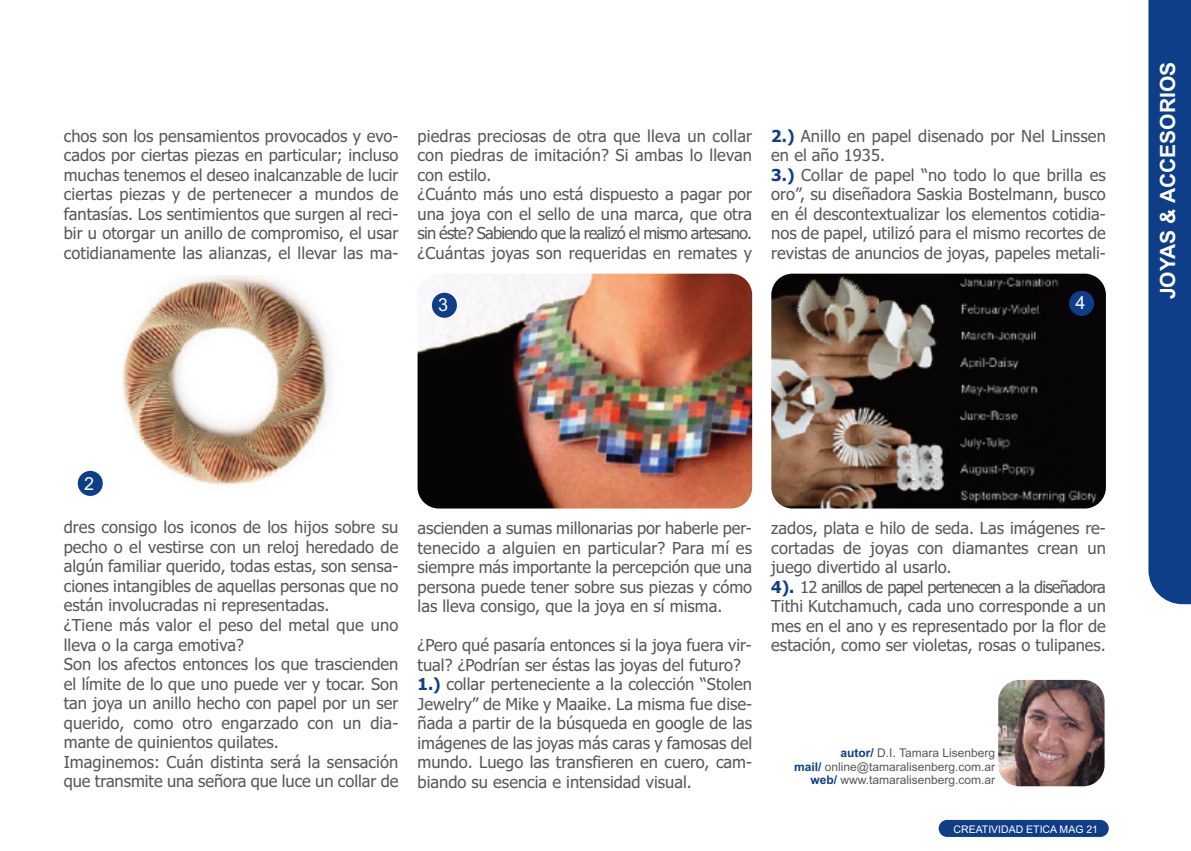
<style>
.page{position:relative;width:1191px;height:851px;background:#fff}
.page>*{position:absolute;margin:0;border:0;box-sizing:border-box;transform-origin:0 0}
.t1{font:700 21px "Arial";color:#fff}
.t2{font:18px "Arial";color:#fff}
.t3{font:16.5px/19.5px "Tahoma";color:#57585a}
.t4{font:12px/13.5px "Arial";color:#57585a;text-align:right}
.t5{font:10.5px "Arial";color:#fff}
.s1{font-weight:700;color:#0f3e88}
</style>
<div class="page">
<div style="left:1148px;top:0;width:43px;height:604px;background:#0f3e88"></div>
<div style="left:938px;top:819px;width:170px;height:17px;background:#0f3e88;border-radius:9px"></div>
<img style="left:998px;top:679px;width:106px;height:107px;border-radius:21px">
<img style="left:77px;top:275px;width:255px;height:215px">
<img style="left:417px;top:273px;width:335px;height:235px;border-radius:21px">
<img style="left:771px;top:273px;width:335px;height:235px;border-radius:21px">
<div style="left:78px;top:471px;width:25px;height:25px;background:#0f3e88;border-radius:13px"></div>
<div style="left:432px;top:293px;width:25px;height:25px;background:#0f3e88;border-radius:13px"></div>
<div style="left:1069px;top:291px;width:25px;height:25px;background:#0f3e88;border-radius:13px"></div>
<p class="t3" style="left:64px;top:126px;width:336px;text-align:justify">chos son los pensamientos provocados y evo&shy;cados por ciertas piezas en particular; incluso muchas tenemos el deseo inalcanzable de lucir ciertas piezas y de pertenecer a mundos de fantasías. Los sentimientos que surgen al reci&shy;bir u otorgar un anillo de compromiso, el usar cotidianamente las alianzas, el llevar las ma-</p>
<p class="t3" style="left:417px;top:126px;width:336px">piedras preciosas de otra que lleva un collar con piedras de imitación? Si ambas lo llevan con estilo.<br>¿Cuánto más uno está dispuesto a pagar por una joya con el sello de una marca, que otra sin éste? Sabiendo que la realizó el mismo artesano. ¿Cuántas joyas son requeridas en remates y</p>
<p class="t3" style="left:771px;top:126px;width:336px"><span class="s1">2.)</span> Anillo en papel disenado por Nel Linssen en el año 1935.<br><span class="s1">3.)</span> Collar de papel “no todo lo que brilla es oro”, su diseñadora Saskia Bostelmann, busco en él descontextualizar los elementos cotidia&shy;nos de papel, utilizó para el mismo recortes de revistas de anuncios de joyas, papeles metali-</p>
<p class="t2" style="left:438px;top:294px;width:12px">3</p>
<p class="t2" style="left:1075px;top:292px;width:12px">4</p>
<p class="t1" style="left:1155px;top:299px;width:239px;rotate:-90deg">JOYAS &amp; ACCESORIOS</p>
<p class="t2" style="left:84px;top:472px;width:12px">2</p>
<p class="t3" style="left:64px;top:518px;width:336px">dres consigo los iconos de los hijos sobre su pecho o el vestirse con un reloj heredado de algún familiar querido, todas estas, son sensa&shy;ciones intangibles de aquellas personas que no están involucradas ni representadas.<br>¿Tiene más valor el peso del metal que uno lleva o la carga emotiva?<br>Son los afectos entonces los que trascienden el límite de lo que uno puede ver y tocar. Son tan joya un anillo hecho con papel por un ser querido, como otro engarzado con un dia&shy;mante de quinientos quilates.<br>Imaginemos: Cuán distinta será la sensación que transmite una señora que luce un collar de</p>
<p class="t3" style="left:417px;top:518px;width:336px;text-align:justify">ascienden a sumas millonarias por haberle per&shy;tenecido a alguien en particular? Para mí es siempre más importante la percepción que una persona puede tener sobre sus piezas y cómo las lleva consigo, que la joya en sí misma.</p>
<p class="t3" style="left:417px;top:635px;width:336px">¿Pero qué pasaría entonces si la joya fuera vir&shy;tual? ¿Podrían ser éstas las joyas del futuro?<br><span class="s1">1.)</span> collar perteneciente a la colección “Stolen Jewelry” de Mike y Maaike. La misma fue dise&shy;ñada a partir de la búsqueda en google de las imágenes de las joyas más caras y famosas del mundo. Luego las transfieren en cuero, cam&shy;biando su esencia e intensidad visual.</p>
<p class="t3" style="left:771px;top:519px;width:336px">zados, plata e hilo de seda. Las imágenes re&shy;cortadas de joyas con diamantes crean un juego divertido al usarlo.<br><span class="s1">4).</span> 12 anillos de papel pertenecen a la diseñadora Tithi Kutchamuch, cada uno corresponde a un mes en el ano y es representado por la flor de estación, como ser violetas, rosas o tulipanes.</p>
<p class="t4" style="left:794px;top:746px;width:202px"><span class="s1">autor/</span> D.I. Tamara Lisenberg<br><span class="s1">mail/</span> online@tamaralisenberg.com.ar <span class="s1">web/</span> www.tamaralisenberg.com.ar</p>
<p class="t5" style="left:953px;top:823px;width:146px">CREATIVIDAD ETICA MAG 21</p>
</div>
